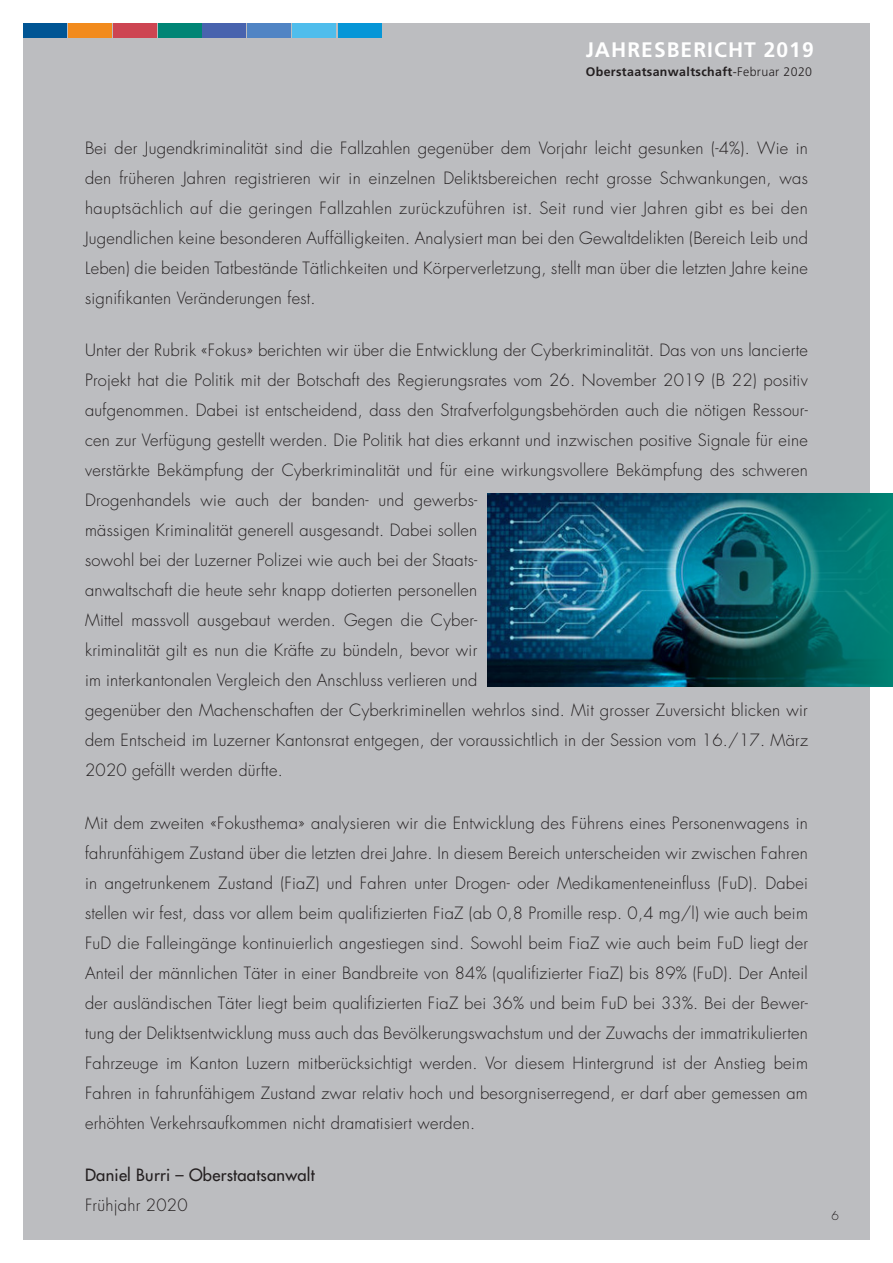
<style>
.page{position:relative;width:893px;height:1263px;background:#fff}
.page>*{position:absolute;margin:0;border:0;box-sizing:border-box;transform-origin:0 0}
.t1{font:700 21px "Frutiger";letter-spacing:.05em;color:#fff}
.t2{font:300 16.5px/30px "Futura";letter-spacing:.015em;color:#231f20;text-align:justify}
.t3{font:16.5px "Futura";letter-spacing:.015em;color:#231f20}
.t4{font:700 12.3px "Frutiger";letter-spacing:.03em;color:#231f20}
.t5{font:300 12px "Futura";color:#231f20}
.s1{font-weight:300}
</style>
<div class="page">
<div style="left:23px;top:23px;width:847px;height:1217px;background:#bcbdc0"></div>
<img style="left:488px;top:493px;width:405px;height:194px">
<img style="left:680px;top:493px;width:213px;height:193px">
<div style="left:158px;top:23px;width:43px;height:15px;background:#008575"></div>
<div style="left:113px;top:23px;width:43px;height:15px;background:#cd4552"></div>
<div style="left:68px;top:23px;width:43px;height:15px;background:#f28b1d"></div>
<div style="left:23px;top:23px;width:43px;height:15px;background:#005594"></div>
<div style="left:203px;top:23px;width:43px;height:15px;background:#4863ae"></div>
<div style="left:248px;top:23px;width:43px;height:15px;background:#5084c4"></div>
<div style="left:293px;top:24px;width:43px;height:14px;background:#4fbdec"></div>
<div style="left:338px;top:24px;width:43px;height:14px;background:#0696d7"></div>
<p class="t1" style="left:586px;top:38px;width:229px">JAHRESBERICHT 2019</p>
<p class="t4" style="left:586px;top:64px;width:228px">Oberstaatsanwaltschaft<span class="s1">-Februar 2020</span></p>
<p class="t2" style="left:85px;top:133px;width:724px">Bei der Jugendkriminalität sind die Fallzahlen gegenüber dem Vorjahr leicht gesunken (-4%). Wie in den früheren Jahren registrieren wir in einzelnen Deliktsbereichen recht grosse Schwankungen, was hauptsächlich auf die geringen Fallzahlen zurückzuführen ist. Seit rund vier Jahren gibt es bei den Jugendlichen keine besonderen Auffälligkeiten. Analysiert man bei den Gewaltdelikten (Bereich Leib und Leben) die beiden Tatbestände Tätlichkeiten und Körperverletzung, stellt man über die letzten Jahre keine signifikanten Veränderungen fest.</p>
<p class="t2" style="left:85px;top:335px;width:724px;text-align:left">Unter der Rubrik «Fokus» berichten wir über die Entwicklung der Cyberkriminalität. Das von uns lancierte Projekt hat die Politik mit der Botschaft des Regierungsrates vom 26. November 2019 (B 22) positiv aufgenommen. Dabei ist entscheidend, dass den Strafverfolgungsbehörden auch die nötigen Ressour&shy;cen zur Verfügung gestellt werden. Die Politik hat dies erkannt und inzwischen positive Signale für eine verstärkte Bekämpfung der Cyberkriminalität und für eine wirkungsvollere Bekämpfung des schweren Drogenhandels wie auch der banden- und gewerbs-<br>mässigen Kriminalität generell ausgesandt. Dabei sollen<br>sowohl bei der Luzerner Polizei wie auch bei der Staats-<br>anwaltschaft die heute sehr knapp dotierten personellen<br>Mittel massvoll ausgebaut werden. Gegen die Cyber-<br>kriminalität gilt es nun die Kräfte zu bündeln, bevor wir<br>im interkantonalen Vergleich den Anschluss verlieren und<br>gegenüber den Machenschaften der Cyberkriminellen wehrlos sind. Mit grosser Zuversicht blicken wir dem Entscheid im Luzerner Kantonsrat entgegen, der voraussichtlich in der Session vom 16./17. März 2020 gefällt werden dürfte.</p>
<p class="t2" style="left:85px;top:808px;width:724px">Mit dem zweiten «Fokusthema» analysieren wir die Entwicklung des Führens eines Personenwagens in fahrunfähigem Zustand über die letzten drei Jahre. In diesem Bereich unterscheiden wir zwischen Fahren in angetrunkenem Zustand (FiaZ) und Fahren unter Drogen- oder Medikamenteneinfluss (FuD). Dabei stellen wir fest, dass vor allem beim qualifizierten FiaZ (ab 0,8 Promille resp. 0,4 mg/l) wie auch beim FuD die Falleingänge kontinuierlich angestiegen sind. Sowohl beim FiaZ wie auch beim FuD liegt der Anteil der männlichen Täter in einer Bandbreite von 84% (qualifizierter FiaZ) bis 89% (FuD). Der Anteil der ausländischen Täter liegt beim qualifizierten FiaZ bei 36% und beim FuD bei 33%. Bei der Bewer&shy;tung der Deliktsentwicklung muss auch das Bevölkerungswachstum und der Zuwachs der immatrikulierten Fahrzeuge im Kanton Luzern mitberücksichtigt werden. Vor diesem Hintergrund ist der Anstieg beim Fahren in fahrunfähigem Zustand zwar relativ hoch und besorgniserregend, er darf aber gemessen am erhöhten Verkehrsaufkommen nicht dramatisiert werden.</p>
<p class="t3" style="left:85px;top:1164px;width:231px">Daniel Burri – Oberstaatsanwalt</p>
<p class="t2" style="left:85px;top:1190px;width:104px">Frühjahr 2020</p>
<p class="t5" style="left:831px;top:1208px;width:9px">6</p>
</div>
